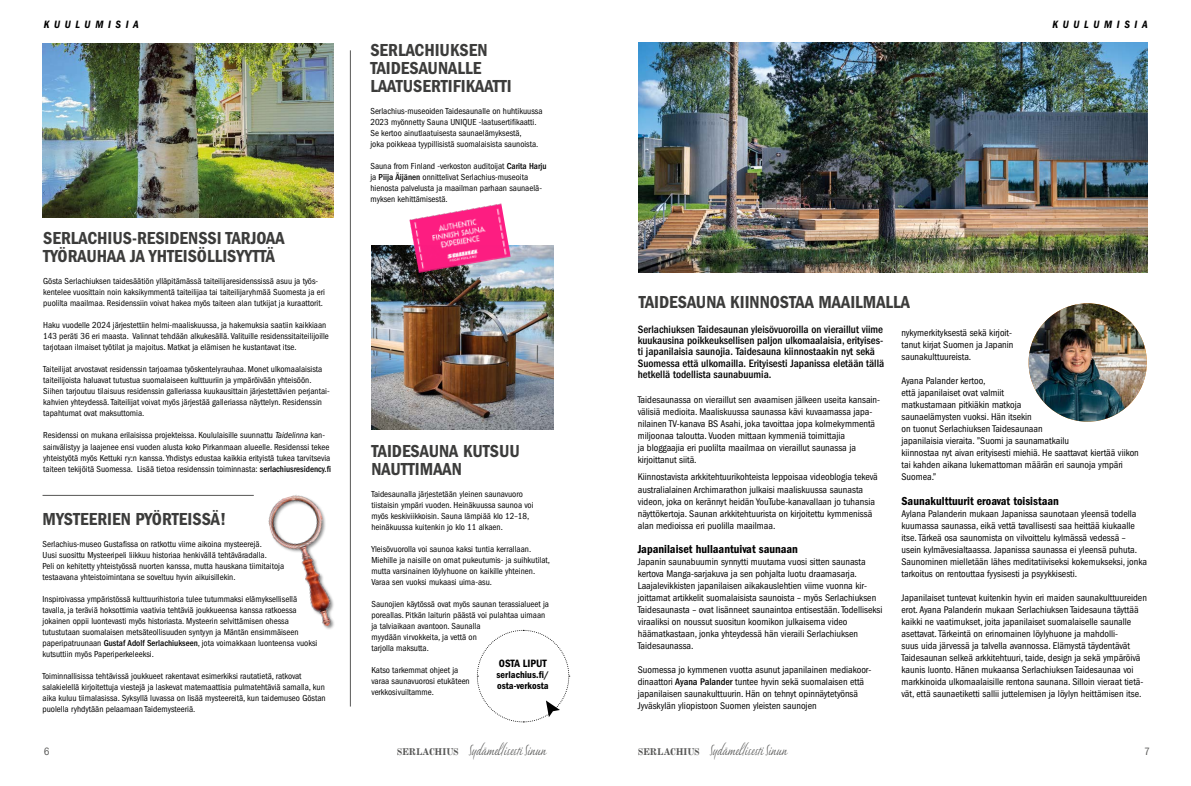
<style>
.page{position:relative;width:1191px;height:786px;background:#fff}
.page>*{position:absolute;margin:0;border:0;box-sizing:border-box;transform-origin:0 0}
.t1{font:18px/18px "ITC Franklin Gothic Std Dm Cd";color:#3c3c3b}
.t2{font:17px "P22 Sweepy Pro";color:#575756;scale:.59 1}
.t3{font:12px "ITC Franklin Gothic Std Dm Cd";color:#000}
.t4{font:500 condensed 11px/11px "ITC Franklin Gothic Std";color:#000}
.t5{font:11px "ITC Franklin Gothic Std Dm Cd It";letter-spacing:.425em;color:#000}
.t6{font:11px "ITC Franklin Gothic Std Dm Cd";color:#000}
.t7{font:condensed 11px "ITC Franklin Gothic Std";color:#575756}
.t8{font:condensed 10px/12px "ITC Franklin Gothic Std";color:#000}
.t9{font:10px/11px "ITC Franklin Gothic Std Dm Cd";color:#000}
.t10{font:condensed 9px/11px "ITC Franklin Gothic Std";color:#000}
.s1{font-style:italic}
.s2{font-weight:500}
.s3{font-family:"Modern MT Std";font-weight:700;font-size:10px}
</style>
<div class="page">
<img style="left:638px;top:43px;width:509px;height:229px">
<hr style="left:350px;top:50px;width:1px;height:656px;background:#575756">
<hr style="left:43px;top:495px;width:211px;height:1px;background:#575756">
<img style="left:371px;top:245px;width:182px;height:184px">
<img style="left:1028px;top:303px;width:118px;height:118px;border-radius:59px">
<img style="left:409px;top:203px;width:101px;height:70px">
<svg style="left:477px;top:629px;width:93px;height:93px"></svg>
<img style="left:268px;top:489px;width:83px;height:144px">
<img style="left:43px;top:43px;width:290px;height:174px">
<p class="t5" style="left:44px;top:18px;width:97px">KUULUMISIA</p>
<p class="t5" style="left:1052px;top:18px;width:97px">KUULUMISIA</p>
<h1 class="t1" style="left:43px;top:229px;width:243px">SERLACHIUS-RESIDENSSI TARJOAA<br>TYÖRAUHAA JA YHTEISÖLLISYYTTÄ</h1>
<p class="t10" style="left:43px;top:276px;width:283px">Gösta Serlachiuksen taidesäätiön ylläpitämässä taiteilijaresidenssissä asuu ja työs&shy;kentelee vuosittain noin kaksikymmentä taiteilijaa tai taiteilijaryhmää Suomesta ja eri puolilta maailmaa. Residenssiin voivat hakea myös taiteen alan tutkijat ja kuraattorit.</p>
<p class="t10" style="left:43px;top:320px;width:287px">Haku vuodelle 2024 järjestettiin helmi-maaliskuussa, ja hakemuksia saatiin kaikkiaan<br>143 peräti 36 eri maasta. Valinnat tehdään alkukesällä. Valituille residenssitaiteilijoille tarjotaan ilmaiset työtilat ja majoitus. Matkat ja elämisen he kustantavat itse.</p>
<p class="t10" style="left:43px;top:364px;width:288px">Taiteilijat arvostavat residenssin tarjoamaa työskentelyrauhaa. Monet ulkomaalaisista taiteilijoista haluavat tutustua suomalaiseen kulttuuriin ja ympäröivään yhteisöön.<br>Siihen tarjoutuu tilaisuus residenssin galleriassa kuukausittain järjestettävien perjantai&shy;kahvien yhteydessä. Taiteilijat voivat myös järjestää galleriassa näyttelyn. Residenssin tapahtumat ovat maksuttomia.</p>
<p class="t10" style="left:43px;top:430px;width:289px">Residenssi on mukana erilaisissa projekteissa. Koululaisille suunnattu <span class="s1">Taidelinna</span> kan&shy;sainvälistyy ja laajenee ensi vuoden alusta koko Pirkanmaan alueelle. Residenssi tekee yhteistyötä myös Kettuki ry:n kanssa. Yhdistys edustaa kaikkia erityistä tukea tarvitsevia taiteen tekijöitä Suomessa. Lisää tietoa residenssin toiminnasta: <span class="s2">serlachiusresidency.fi</span></p>
<h1 class="t1" style="left:43px;top:509px;width:185px">MYSTEERIEN PYÖRTEISSÄ!</h1>
<p class="t10" style="left:43px;top:538px;width:243px">Serlachius-museo Gustafissa on ratkottu viime aikoina mysteerejä.<br>Uusi suosittu Mysteeripeli liikkuu historiaa henkivällä tehtäväradalla.<br>Peli on kehitetty yhteistyössä nuorten kanssa, mutta hauskana tiimitaitoja testaavana yhteistoimintana se soveltuu hyvin aikuisillekin.</p>
<p class="t10" style="left:43px;top:593px;width:276px">Inspiroivassa ympäristössä kulttuurihistoria tulee tutummaksi elämyksellisellä tavalla, ja teräviä hoksottimia vaativia tehtäviä joukkueensa kanssa ratkoessa jokainen oppii luontevasti myös historiasta. Mysteerin selvittämisen ohessa tutustutaan suomalaisen metsäteollisuuden syntyyn ja Mäntän ensimmäiseen paperipatruunaan <span class="s2">Gustaf Adolf Serlachiukseen</span>, jota voimakkaan luonteensa vuoksi kutsuttiin myös Paperiperkeleeksi.</p>
<p class="t10" style="left:43px;top:670px;width:285px">Toiminnallisissa tehtävissä joukkueet rakentavat esimerkiksi rautatietä, ratkovat salakielellä kirjoitettuja viestejä ja laskevat matemaattisia pulmatehtäviä samalla, kun aika kuluu tiimalasissa. Syksyllä luvassa on lisää mysteereitä, kun taidemuseo Göstan puolella ryhdytään pelaamaan Taidemysteeriä.</p>
<h1 class="t1" style="left:370px;top:41px;width:143px">SERLACHIUKSEN<br>TAIDESAUNALLE<br>LAATUSERTIFIKAATTI</h1>
<p class="t10" style="left:370px;top:105px;width:174px">Serlachius-museoiden Taidesaunalle on huhtikuussa 2023 myönnetty Sauna UNIQUE -laatusertifikaatti.<br>Se kertoo ainutlaatuisesta saunaelämyksestä,<br>joka poikkeaa tyypillisistä suomalaisista saunoista.</p>
<p class="t10" style="left:370px;top:160px;width:178px">Sauna from Finland -verkoston auditoijat <span class="s2">Carita Harju </span>ja <span class="s2">Piija Äijänen</span> onnittelivat Serlachius-museoita hienosta palvelusta ja maailman parhaan saunaelä&shy;myksen kehittämisestä.</p>
<h1 class="t1" style="left:371px;top:442px;width:150px">TAIDESAUNA KUTSUU<br>NAUTTIMAAN</h1>
<p class="t10" style="left:371px;top:488px;width:164px">Taidesaunalla järjestetään yleinen saunavuoro tiistaisin ympäri vuoden. Heinäkuussa saunoa voi myös keskiviikkoisin. Sauna lämpiää klo 12–18, heinäkuussa kuitenkin jo klo 11 alkaen.</p>
<p class="t10" style="left:371px;top:543px;width:180px">Yleisövuorolla voi saunoa kaksi tuntia kerrallaan.<br>Miehille ja naisille on omat pukeutumis- ja suihkutilat, mutta varsinainen löylyhuone on kaikille yhteinen.<br>Varaa sen vuoksi mukaasi uima-asu.</p>
<p class="t10" style="left:371px;top:598px;width:179px">Saunojien käytössä ovat myös saunan terassialueet ja poreallas. Pitkän laiturin päästä voi pulahtaa uimaan ja talviaikaan avantoon. Saunalla<br>myydään virvokkeita, ja vettä on<br>tarjolla maksutta.</p>
<p class="t10" style="left:371px;top:664px;width:100px">Katso tarkemmat ohjeet ja varaa saunavuorosi etukäteen verkkosivuiltamme.</p>
<p class="t6" style="left:499px;top:657px;width:50px">OSTA LIPUT</p>
<p class="t9" style="left:496px;top:669px;width:54px">serlachius.fi/ osta-verkosta</p>
<h1 class="t1" style="left:639px;top:293px;width:273px">TAIDESAUNA KIINNOSTAA MAAILMALLA</h1>
<p class="t4" style="left:638px;top:324px;width:248px">Serlachiuksen Taidesaunan yleisövuoroilla on vieraillut viime kuukausina poikkeuksellisen paljon ulkomaalaisia, erityises&shy;ti japanilaisia saunojia. Taidesauna kiinnostaakin nyt sekä Suomessa että ulkomailla. Erityisesti Japanissa eletään tällä hetkellä todellista saunabuumia.</p>
<p class="t8" style="left:638px;top:393px;width:244px">Taidesaunassa on vieraillut sen avaamisen jälkeen useita kansain&shy;välisiä medioita. Maaliskuussa saunassa kävi kuvaamassa japa&shy;nilainen TV-kanava BS Asahi, joka tavoittaa jopa kolmekymmentä miljoonaa taloutta. Vuoden mittaan kymmeniä toimittajia<br>ja bloggaajia eri puolilta maailmaa on vieraillut saunassa ja kirjoittanut siitä.</p>
<p class="t8" style="left:638px;top:471px;width:241px">Kiinnostavista arkkitehtuurikohteista leppoisaa videoblogia tekevä australialainen Archimarathon julkaisi maaliskuussa saunasta videon, joka on kerännyt heidän YouTube-kanavallaan jo tuhansia näyttökertoja. Saunan arkkitehtuurista on kirjoitettu kymmenissä alan medioissa eri puolilla maailmaa.</p>
<h3 class="t3" style="left:638px;top:541px;width:162px">Japanilaiset hullaantuivat saunaan</h3>
<p class="t8" style="left:638px;top:555px;width:246px">Japanin saunabuumin synnytti muutama vuosi sitten saunasta kertova Manga-sarjakuva ja sen pohjalta luotu draamasarja.<br>Laajalevikkisten japanilaisen aikakauslehtien viime vuonna kir&shy;joittamat artikkelit suomalaisista saunoista – myös Serlachiuksen Taidesaunasta – ovat lisänneet saunaintoa entisestään. Todelliseksi viraaliksi on noussut suositun koomikon julkaisema video häämatkastaan, jonka yhteydessä hän vieraili Serlachiuksen Taidesaunassa.</p>
<p class="t8" style="left:638px;top:663px;width:235px">Suomessa jo kymmenen vuotta asunut japanilainen mediakoor&shy;dinaattori <span class="s2">Ayana Palander</span> tuntee hyvin sekä suomalaisen että japanilaisen saunakulttuurin. Hän on tehnyt opinnäytetyönsä Jyväskylän yliopistoon Suomen yleisten saunojen</p>
<p class="t8" style="left:901px;top:327px;width:114px">nykymerkityksestä sekä kirjoit&shy;tanut kirjat Suomen ja Japanin saunakulttuureista.</p>
<p class="t8" style="left:901px;top:375px;width:239px">Ayana Palander kertoo,<br>että japanilaiset ovat valmiit<br>matkustamaan pitkiäkin matkoja<br>saunaelämysten vuoksi. Hän itsekin<br>on tuonut Serlachiuksen Taidesaunaan<br>japanilaisia vieraita. ”Suomi ja saunamatkailu<br>kiinnostaa nyt aivan erityisesti miehiä. He saattavat kiertää viikon tai kahden aikana lukemattoman määrän eri saunoja ympäri Suomea.”</p>
<h3 class="t3" style="left:901px;top:493px;width:159px">Saunakulttuurit eroavat toisistaan</h3>
<p class="t8" style="left:901px;top:507px;width:247px">Aylana Palanderin mukaan Japanissa saunotaan yleensä todella kuumassa saunassa, eikä vettä tavallisesti saa heittää kiukaalle itse. Tärkeä osa saunomista on vilvoittelu kylmässä vedessä – usein kylmävesialtaassa. Japanissa saunassa ei yleensä puhuta.<br>Saunominen mielletään lähes meditatiiviseksi kokemukseksi, jonka tarkoitus on rentouttaa fyysisesti ja psyykkisesti.</p>
<p class="t8" style="left:901px;top:591px;width:247px">Japanilaiset tuntevat kuitenkin hyvin eri maiden saunakulttuureiden erot. Ayana Palanderin mukaan Serlachiuksen Taidesauna täyttää kaikki ne vaatimukset, joita japanilaiset suomalaiselle saunalle asettavat. Tärkeintä on erinomainen löylyhuone ja mahdolli-<br>suus uida järvessä ja talvella avannossa. Elämystä täydentävät Taidesaunan selkeä arkkitehtuuri, taide, design ja sekä ympäröivä kaunis luonto. Hänen mukaansa Serlachiuksen Taidesaunaa voi markkinoida ulkomaalaisille rentona saunana. Silloin vieraat tietä&shy;vät, että saunaetiketti sallii juttelemisen ja löylyn heittämisen itse.</p>
<p class="t7" style="left:44px;top:745px;width:7px">6</p>
<h2 class="t2" style="left:397px;top:740px;width:255px"><span class="s3">SERLACHIUS</span> Sydämellisesti Sinun</h2>
<h2 class="t2" style="left:638px;top:740px;width:255px"><span class="s3">SERLACHIUS</span> Sydämellisesti Sinun</h2>
<p class="t7" style="left:1144px;top:745px;width:7px">7</p>
</div>
